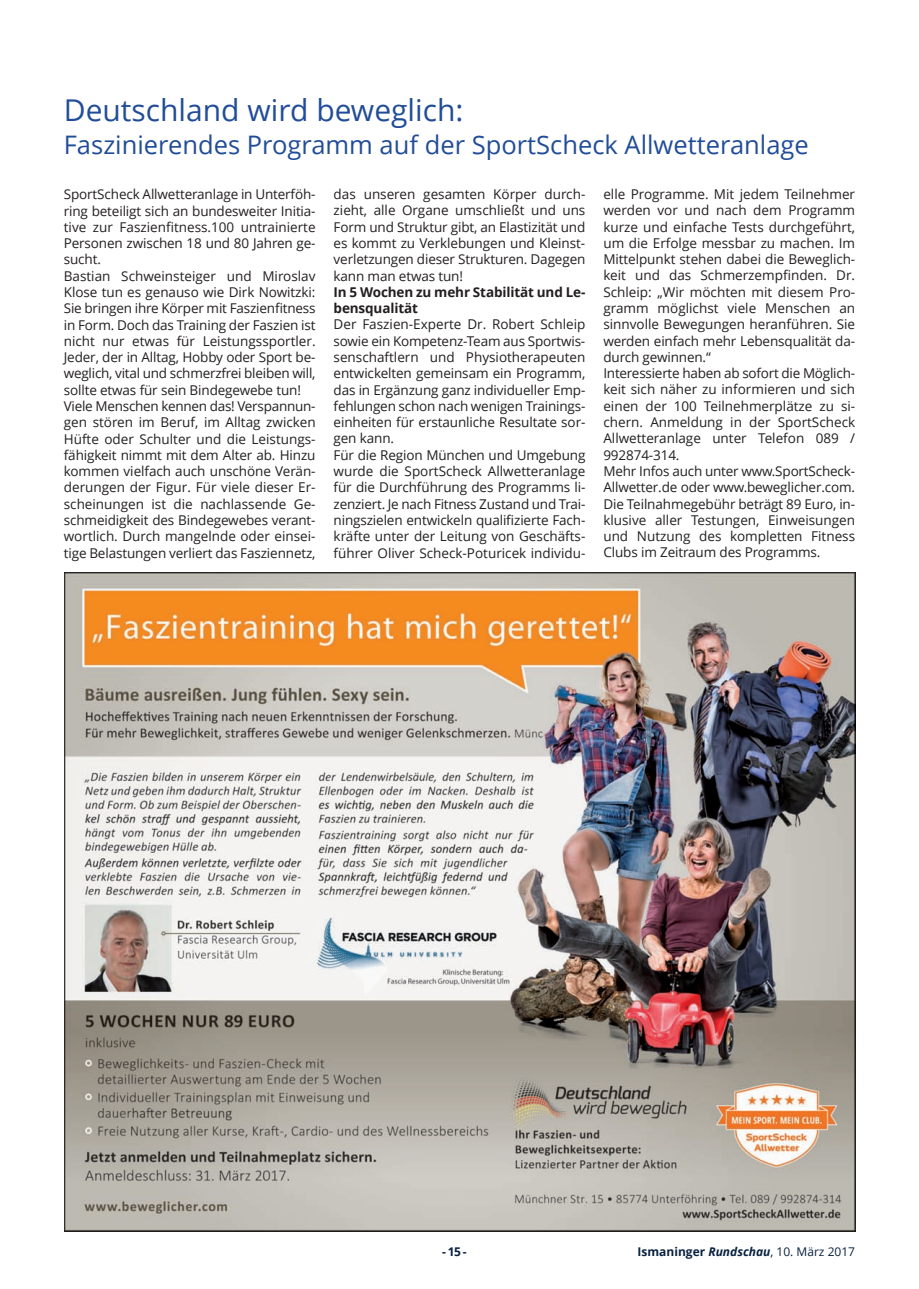
<style>
.page{position:relative;width:919px;height:1289px;background:#fff}
.page>*{position:absolute;margin:0;border:0;box-sizing:border-box;transform-origin:0 0}
.t1{font:30px "Open Sans";color:#214d98}
.t2{font:25.5px "Open Sans";color:#214d98}
.t3{font:13.5px/16.4px "Open Sans";letter-spacing:-.005em;color:#231f20}
.t4{font:700 13.5px/16.4px "Open Sans";letter-spacing:-.01em;color:#231f20}
.t5{font:12px "Open Sans";color:#092141}
.t6{font:700 12px "Open Sans";color:#092141}
.s1{font-weight:700}
.s2{font-weight:700;font-style:italic}
</style>
<div class="page">
<img style="left:65px;top:572px;width:790px;height:659px">
<h1 class="t1" style="left:64px;top:89px;width:401px">Deutschland wird beweglich:</h1>
<h2 class="t2" style="left:64px;top:126px;width:746px">Faszinierendes Programm auf der SportScheck Allwetteranlage</h2>
<p class="t3" style="left:64px;top:186px;width:253px">SportScheck Allwetteranlage in Unterföh - ring beteiligt sich an bundesweiter Initia&shy;tive zur Faszienfitness.100 untrainierte Personen zwischen 18 und 80 Jahren ge&shy;sucht.<br>Bastian Schweinsteiger und Miroslav Klose tun es genauso wie Dirk Nowitzki:<br>Sie bringen ihre Körper mit Faszienfitness in Form. Doch das Training der Faszien ist nicht nur etwas für Leistungssportler.<br>Jeder, der in Alltag, Hobby oder Sport be&shy;weglich, vital und schmerzfrei bleiben will, sollte etwas für sein Bindegewebe tun!<br>Viele Menschen kennen das! Verspannun&shy;gen stören im Beruf, im Alltag zwicken Hüfte oder Schulter und die Leistungs&shy;fähigkeit nimmt mit dem Alter ab. Hinzu kommen vielfach auch unschöne Verän&shy;derungen der Figur. Für viele dieser Er&shy;scheinungen ist die nachlassende Ge - schmeidigkeit des Bindegewebes verant&shy;wortlich. Durch mangelnde oder einsei&shy;tige Belastungen verliert das Fasziennetz,</p>
<p class="t3" style="left:333px;top:186px;width:253px;text-align:justify">das unseren gesamten Körper durch&shy;zieht, alle Organe umschließt und uns Form und Struktur gibt, an Elastizität und es kommt zu Verklebungen und Kleinst&shy;verletzungen dieser Strukturen. Dagegen kann man etwas tun!</p>
<p class="t3" style="left:603px;top:186px;width:253px">elle Programme. Mit jedem Teilnehmer werden vor und nach dem Programm kurze und einfache Tests durchgeführt, um die Erfolge messbar zu machen. Im Mittelpunkt stehen dabei die Beweglich&shy;keit und das Schmerzempfinden. Dr.<br>Schleip: „Wir möchten mit diesem Pro&shy;gramm möglichst viele Menschen an sinnvolle Bewegungen heranführen. Sie werden einfach mehr Lebensqualität da&shy;durch gewinnen.“<br>Interessierte haben ab sofort die Möglich&shy;keit sich näher zu informieren und sich einen der 100 Teilnehmerplätze zu si&shy;chern. Anmeldung in der SportScheck Allwetteranlage unter Telefon 089 / 992874-314.<br>Mehr Infos auch unter www.SportScheck-Allwetter.de oder www.beweglicher.com.<br>Die Teilnahmegebühr beträgt 89 Euro, in&shy;klusive aller Testungen, Einweisungen und Nutzung des kompletten Fitness Clubs im Zeitraum des Programms.</p>
<p class="t4" style="left:333px;top:283px;width:253px">In 5 Wochen zu mehr Stabilität und Le&shy;bensqualität</p>
<p class="t3" style="left:333px;top:316px;width:253px">Der Faszien-Experte Dr. Robert Schleip sowie ein Kompetenz-Team aus Sportwis&shy;senschaftlern und Physiotherapeuten entwickelten gemeinsam ein Programm, das in Ergänzung ganz individueller Emp&shy;fehlungen schon nach wenigen Trainings&shy;einheiten für erstaunliche Resultate sor - gen kann.<br>Für die Region München und Umgebung wurde die SportScheck Allwetteranlage für die Durchführung des Programms li&shy;zenziert. Je nach Fitness Zustand und Trai&shy;ningszielen entwickeln qualifizierte Fach - kräfte unter der Leitung von Geschäfts&shy;führer Oliver Scheck-Poturicek individu-</p>
<p class="t6" style="left:442px;top:1242px;width:26px">- 15-</p>
<p class="t5" style="left:637px;top:1242px;width:219px"><span class="s1">Ismaninger</span> <span class="s2">Rundschau</span>, 10. März 2017</p>
</div>
